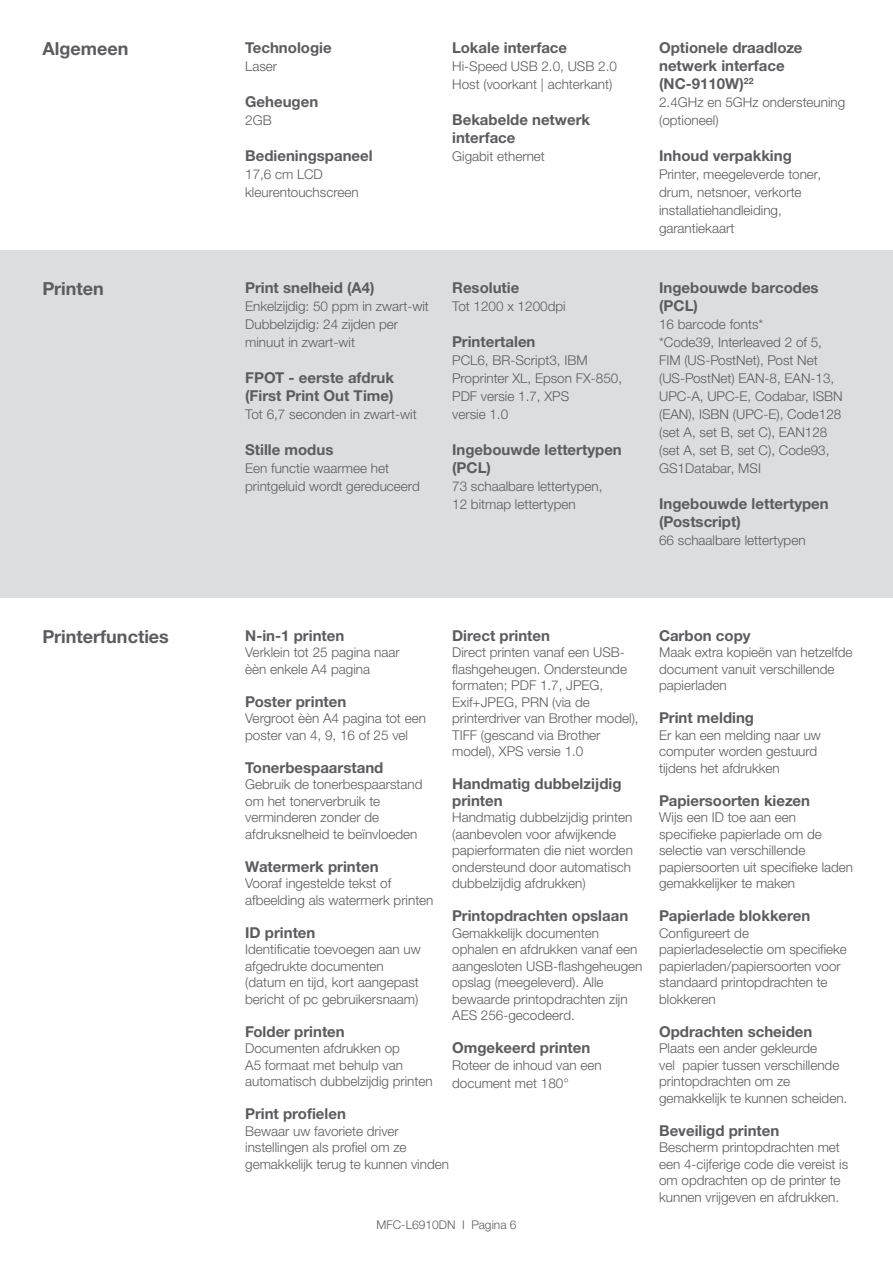
<style>
.page{position:relative;width:893px;height:1263px;background:#fff}
.page>*{position:absolute;margin:0;border:0;box-sizing:border-box;transform-origin:0 0}
.Body{font:700 18px "Helvetica Neue LTW1 G";color:#5c5c5f}
.Body-2{font:700 15px/18px "Helvetica Neue LTW1 G";color:#5c5c5f}
.Body-3{font:300 13.5px/16.5px "Helvetica Neue LTW1 G";color:#5c5c5f}
.Body-4{font:300 12px "Helvetica Neue LTW1 G";color:#5c5c5f}
</style>
<div class="page">
<div style="left:0;top:250px;width:893px;height:348px;background:#dcdddf"></div>
<p class="Body" style="left:43px;top:38px;width:87px">Algemeen</p>
<p class="Body-2" style="left:245px;top:39px;width:88px">Technologie</p>
<p class="Body-3" style="left:245px;top:58px;width:34px">Laser</p>
<p class="Body-2" style="left:245px;top:93px;width:75px">Geheugen</p>
<p class="Body-3" style="left:245px;top:112px;width:28px">2GB</p>
<p class="Body-2" style="left:245px;top:147px;width:129px">Bedieningspaneel</p>
<p class="Body-3" style="left:245px;top:165px;width:115px;line-height:18px">17,6 cm LCD kleurentouchscreen</p>
<p class="Body-2" style="left:452px;top:39px;width:117px">Lokale interface</p>
<p class="Body-3" style="left:452px;top:58px;width:166px">Hi-Speed USB 2.0, USB 2.0</p>
<p class="Body-3" style="left:452px;top:76px;width:162px">Host (voorkant | achterkant)</p>
<p class="Body-2" style="left:452px;top:111px;width:140px">Bekabelde netwerk interface</p>
<p class="Body-3" style="left:452px;top:148px;width:94px">Gigabit ethernet</p>
<p class="Body" style="left:43px;top:278px;width:63px">Printen</p>
<p class="Body-2" style="left:245px;top:279px;width:131px">Print snelheid (A4)</p>
<p class="Body-3" style="left:245px;top:298px;width:185px">Enkelzijdig: 50 ppm in zwart-wit</p>
<p class="Body-3" style="left:245px;top:315px;width:154px;line-height:18px">Dubbelzijdig: 24 zijden per minuut in zwart-wit</p>
<p class="Body-2" style="left:245px;top:369px;width:150px">FPOT - eerste afdruk (First Print Out Time)</p>
<p class="Body-3" style="left:245px;top:406px;width:173px">Tot 6,7 seconden in zwart-wit</p>
<p class="Body-2" style="left:245px;top:441px;width:90px">Stille modus</p>
<p class="Body-3" style="left:245px;top:459px;width:176px;line-height:18px">Een functie waarmee het printgeluid wordt gereduceerd</p>
<p class="Body-2" style="left:452px;top:279px;width:69px">Resolutie</p>
<p class="Body-3" style="left:452px;top:298px;width:115px">Tot 1200 x 1200dpi</p>
<p class="Body-2" style="left:452px;top:333px;width:85px">Printertalen</p>
<p class="Body-3" style="left:452px;top:351px;width:171px;line-height:18px">PCL6, BR-Script3, IBM<br>Proprinter XL, Epson FX-850,<br>PDF versie 1.7, XPS</p>
<p class="Body-3" style="left:452px;top:406px;width:58px">versie 1.0</p>
<p class="Body-2" style="left:452px;top:441px;width:171px">Ingebouwde lettertypen (PCL)</p>
<p class="Body-3" style="left:452px;top:478px;width:152px">73 schaalbare lettertypen,</p>
<p class="Body-3" style="left:452px;top:496px;width:125px">12 bitmap lettertypen</p>
<p class="Body-2" style="left:659px;top:39px;width:145px">Optionele draadloze netwerk interface</p>
<p class="Body-2" style="left:659px;top:75px;width:96px">(NC-9110W)<sup>22</sup></p>
<p class="Body-3" style="left:659px;top:93px;width:188px;line-height:18px">2.4GHz en 5GHz ondersteuning (optioneel)</p>
<p class="Body-2" style="left:659px;top:147px;width:134px">Inhoud verpakking</p>
<p class="Body-3" style="left:659px;top:165px;width:164px;line-height:18px">Printer, meegeleverde toner, drum, netsnoer, verkorte installatiehandleiding, garantiekaart</p>
<p class="Body-2" style="left:659px;top:279px;width:161px">Ingebouwde barcodes (PCL)</p>
<p class="Body-3" style="left:659px;top:316px;width:106px">16 barcode fonts*</p>
<p class="Body-3" style="left:659px;top:334px;width:164px">*Code39, Interleaved 2 of 5,</p>
<p class="Body-3" style="left:659px;top:352px;width:160px">FIM (US-PostNet), Post Net</p>
<p class="Body-3" style="left:659px;top:370px;width:177px">(US-PostNet) EAN-8, EAN-13,</p>
<p class="Body-3" style="left:659px;top:388px;width:185px">UPC-A, UPC-E, Codabar, ISBN</p>
<p class="Body-3" style="left:659px;top:406px;width:184px">(EAN), ISBN (UPC-E), Code128</p>
<p class="Body-3" style="left:659px;top:424px;width:170px">(set A, set B, set C), EAN128</p>
<p class="Body-3" style="left:659px;top:442px;width:172px">(set A, set B, set C), Code93,</p>
<p class="Body-3" style="left:659px;top:460px;width:103px">GS1Databar, MSI</p>
<p class="Body-2" style="left:659px;top:495px;width:171px">Ingebouwde lettertypen (Postscript)</p>
<p class="Body-3" style="left:659px;top:532px;width:148px">66 schaalbare lettertypen</p>
<p class="Body" style="left:43px;top:625px;width:128px">Printerfuncties</p>
<p class="Body-2" style="left:659px;top:626px;width:93px">Carbon copy</p>
<p class="Body-3" style="left:659px;top:644px;width:195px">Maak extra kopieën van hetzelfde document vanuit verschillende papierladen</p>
<p class="Body-2" style="left:659px;top:709px;width:96px">Print melding</p>
<p class="Body-3" style="left:659px;top:727px;width:163px">Er kan een melding naar uw computer worden gestuurd tijdens het afdrukken</p>
<p class="Body-2" style="left:659px;top:791px;width:152px">Papiersoorten kiezen</p>
<p class="Body-3" style="left:659px;top:809px;width:196px">Wijs een ID toe aan een specifieke papierlade om de selectie van verschillende papiersoorten uit specifieke laden gemakkelijker te maken</p>
<p class="Body-2" style="left:659px;top:907px;width:153px">Papierlade blokkeren</p>
<p class="Body-3" style="left:659px;top:925px;width:189px">Configureert de papierladeselectie om specifieke papierladen/papiersoorten voor standaard printopdrachten te blokkeren</p>
<p class="Body-2" style="left:659px;top:1022px;width:155px">Opdrachten scheiden</p>
<p class="Body-3" style="left:659px;top:1040px;width:190px">Plaats een ander gekleurde<br>vel papier tussen verschillende printopdrachten om ze gemakkelijk te kunnen scheiden.</p>
<p class="Body-2" style="left:659px;top:1121px;width:122px">Beveiligd printen</p>
<p class="Body-3" style="left:659px;top:1139px;width:191px">Bescherm printopdrachten met een 4-cijferige code die vereist is om opdrachten op de printer te kunnen vrijgeven en afdrukken.</p>
<p class="Body-2" style="left:245px;top:626px;width:101px">N-in-1 printen</p>
<p class="Body-3" style="left:245px;top:644px;width:156px">Verklein tot 25 pagina naar èèn enkele A4 pagina</p>
<p class="Body-2" style="left:245px;top:692px;width:103px">Poster printen</p>
<p class="Body-3" style="left:245px;top:710px;width:182px">Vergroot èèn A4 pagina tot een poster van 4, 9, 16 of 25 vel</p>
<p class="Body-2" style="left:245px;top:758px;width:140px">Tonerbespaarstand</p>
<p class="Body-3" style="left:245px;top:776px;width:179px">Gebruik de tonerbespaarstand</p>
<p class="Body-3" style="left:245px;top:793px;width:137px">om het tonerverbruik te</p>
<p class="Body-3" style="left:245px;top:809px;width:174px">verminderen zonder de afdruksnelheid te beïnvloeden</p>
<p class="Body-2" style="left:245px;top:857px;width:135px">Watermerk printen</p>
<p class="Body-3" style="left:245px;top:875px;width:148px">Vooraf ingestelde tekst of</p>
<p class="Body-3" style="left:245px;top:892px;width:190px">afbeelding als watermerk printen</p>
<p class="Body-2" style="left:245px;top:923px;width:72px">ID printen</p>
<p class="Body-3" style="left:245px;top:941px;width:177px">Identificatie toevoegen aan uw</p>
<p class="Body-3" style="left:245px;top:958px;width:140px">afgedrukte documenten</p>
<p class="Body-3" style="left:245px;top:974px;width:175px">(datum en tijd, kort aangepast bericht of pc gebruikersnaam)</p>
<p class="Body-2" style="left:245px;top:1022px;width:101px">Folder printen</p>
<p class="Body-3" style="left:245px;top:1040px;width:189px">Documenten afdrukken op<br>A5 formaat met behulp van automatisch dubbelzijdig printen</p>
<p class="Body-2" style="left:245px;top:1105px;width:102px">Print profielen</p>
<p class="Body-3" style="left:245px;top:1123px;width:155px">Bewaar uw favoriete driver</p>
<p class="Body-3" style="left:245px;top:1139px;width:205px">instellingen als profiel om ze gemakkelijk terug te kunnen vinden</p>
<p class="Body-2" style="left:452px;top:626px;width:99px">Direct printen</p>
<p class="Body-3" style="left:452px;top:644px;width:188px">Direct printen vanaf een USB&shy;flashgeheugen. Ondersteunde formaten; PDF 1.7, JPEG,<br>Exif+JPEG, PRN (via de printerdriver van Brother model),<br>TIFF (gescand via Brother model), XPS versie 1.0</p>
<p class="Body-2" style="left:452px;top:776px;width:171px;line-height:16.5px">Handmatig dubbelzijdig printen</p>
<p class="Body-3" style="left:452px;top:809px;width:182px">Handmatig dubbelzijdig printen</p>
<p class="Body-3" style="left:452px;top:826px;width:182px">(aanbevolen voor afwijkende papierformaten die niet worden ondersteund door automatisch dubbelzijdig afdrukken)</p>
<p class="Body-2" style="left:452px;top:907px;width:178px">Printopdrachten opslaan</p>
<p class="Body-3" style="left:452px;top:925px;width:192px">Gemakkelijk documenten ophalen en afdrukken vanaf een aangesloten USB-flashgeheugen opslag (meegeleverd). Alle bewaarde printopdrachten zijn<br>AES 256-gecodeerd.</p>
<p class="Body-2" style="left:452px;top:1039px;width:140px">Omgekeerd printen</p>
<p class="Body-3" style="left:452px;top:1056px;width:151px;line-height:18px">Roteer de inhoud van een document met 180°</p>
<p class="Body-4" style="left:376px;top:1217px;width:142px">MFC-L6910DN I Pagina 6</p>
</div>
